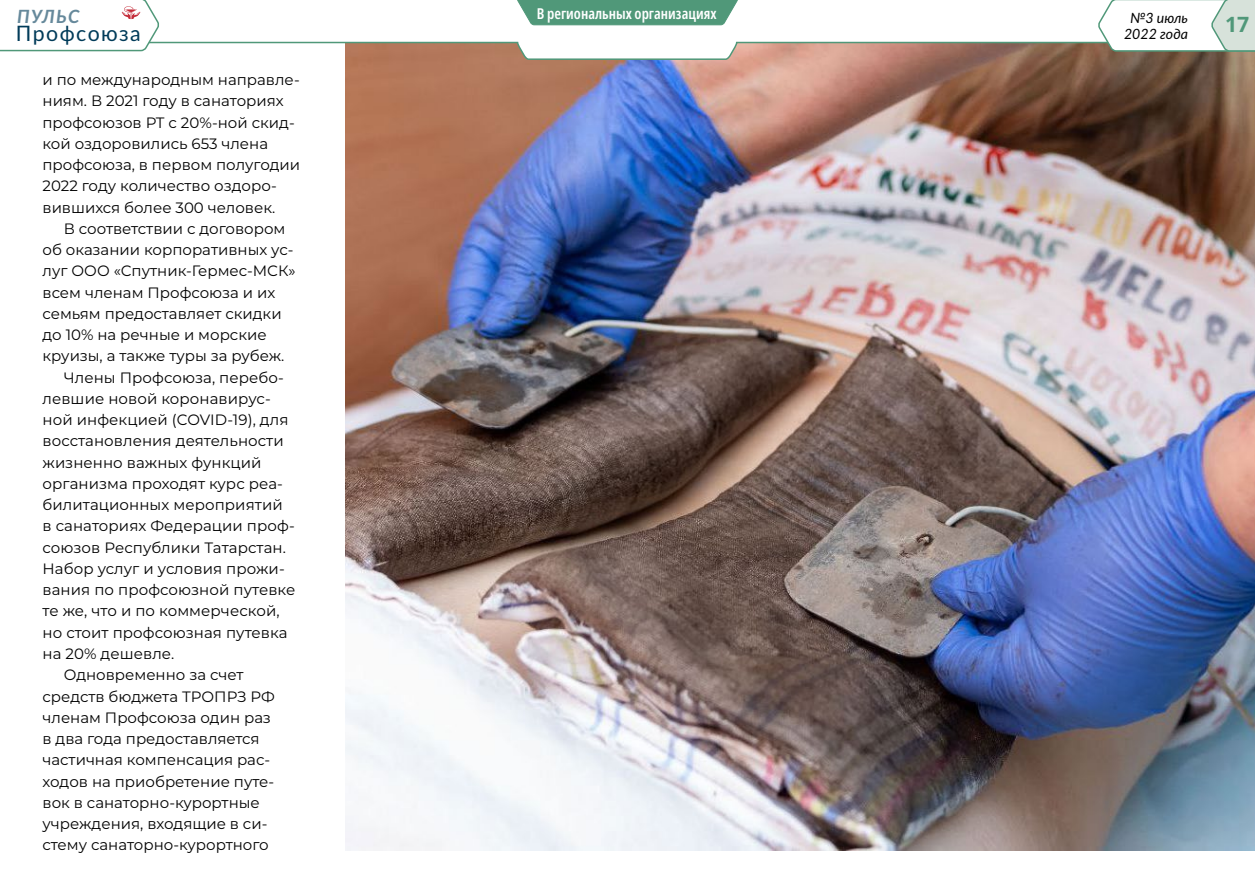
<style>
.page{position:relative;width:1255px;height:893px;background:#fff}
.page>*{position:absolute;margin:0;border:0;box-sizing:border-box;transform-origin:0 0}
.t1{font:21.3px "Lato";letter-spacing:.07em;color:#003b59}
.t2{font:700 21.3px "Noto Sans";color:#509879}
.t3{font:italic 700 18.3px "Lato";letter-spacing:.07em;color:#66899b}
.t4{font:15px/21.3px "Montserrat";color:#000}
.t5{font:600 extra-condensed 15px "Noto Sans";color:#fff}
.t6{font:italic 14.1px/15.3px "Lato";color:#000;text-align:center}
</style>
<div class="page">
<img style="left:345px;top:61px;width:909px;height:789px">
<svg style="left:161px;top:41px;width:1093px;height:20px"></svg>
<svg style="left:1096px;top:0;width:158px;height:52px"></svg>
<svg style="left:517px;top:0;width:221px;height:26px;background:#60a185"></svg>
<svg style="left:0;top:0;width:161px;height:52px"></svg>
<p class="t3" style="left:17px;top:3px;width:64px">ПУЛЬС</p>
<h1 class="t1" style="left:16px;top:18px;width:126px">Профсоюза</h1>
<p class="t4" style="left:43px;top:69px;width:259px">и по международным направле&shy;ниям. В 2021 году в санаториях профсоюзов РТ с 20%-ной скид&shy;кой оздоровились 653 члена профсоюза, в первом полугодии<br>2022 году количество оздоро&shy;вившихся более 300 человек.</p>
<p class="t4" style="left:64px;top:217px;width:223px">В соответствии с договором</p>
<p class="t4" style="left:43px;top:239px;width:252px">об оказании корпоративных ус-</p>
<p class="t4" style="left:43px;top:260px;width:255px">луг ООО «Спутник--Гермес--МСК»</p>
<p class="t4" style="left:43px;top:281px;width:234px">всем членам Профсоюза и их</p>
<p class="t4" style="left:43px;top:302px;width:241px">семьям предоставляет скидки</p>
<p class="t4" style="left:43px;top:324px;width:226px">до 10% на речные и морские</p>
<p class="t4" style="left:43px;top:345px;width:243px">круизы, а также туры за рубеж.</p>
<p class="t4" style="left:64px;top:366px;width:222px">Члены Профсоюза, перебо-</p>
<p class="t4" style="left:43px;top:387px;width:230px">левшие новой коронавирус-</p>
<p class="t4" style="left:43px;top:409px;width:247px">ной инфекцией (COVID‑19), для</p>
<p class="t4" style="left:43px;top:430px;width:243px">восстановления деятельности</p>
<p class="t4" style="left:43px;top:451px;width:220px">жизненно важных функций</p>
<p class="t4" style="left:43px;top:472px;width:242px">организма проходят курс реа-</p>
<p class="t4" style="left:43px;top:494px;width:242px">билитационных мероприятий</p>
<p class="t4" style="left:43px;top:515px;width:254px">в санаториях Федерации проф-</p>
<p class="t4" style="left:43px;top:536px;width:245px">союзов Республики Татарстан.</p>
<p class="t4" style="left:43px;top:557px;width:244px">Набор услуг и условия прожи-</p>
<p class="t4" style="left:43px;top:579px;width:254px">вания по профсоюзной путевке</p>
<p class="t4" style="left:43px;top:600px;width:238px">те же, что и по коммерческой,</p>
<p class="t4" style="left:43px;top:621px;width:246px">но стоит профсоюзная путевка</p>
<p class="t4" style="left:43px;top:642px;width:133px">на 20% дешевле.</p>
<p class="t4" style="left:64px;top:664px;width:181px">Одновременно за счет</p>
<p class="t4" style="left:43px;top:685px;width:234px">средств бюджета ТРОПРЗ РФ</p>
<p class="t4" style="left:43px;top:706px;width:230px">членам Профсоюза один раз</p>
<p class="t4" style="left:43px;top:727px;width:218px">в два года предоставляется</p>
<p class="t4" style="left:43px;top:749px;width:229px">частичная компенсация рас-</p>
<p class="t4" style="left:43px;top:770px;width:233px">ходов на приобретение путе-</p>
<p class="t4" style="left:43px;top:791px;width:219px">вок в санаторно--курортные</p>
<p class="t4" style="left:43px;top:812px;width:226px">учреждения, входящие в си-</p>
<p class="t4" style="left:43px;top:834px;width:228px">стему санаторно--курортного</p>
<p class="t5" style="left:537px;top:3px;width:181px">В региональных организациях</p>
<p class="t6" style="left:1123px;top:10px;width:65px">№3 июль<br>2022 года</p>
<h1 class="t2" style="left:1225px;top:9px;width:26px">17</h1>
</div>
